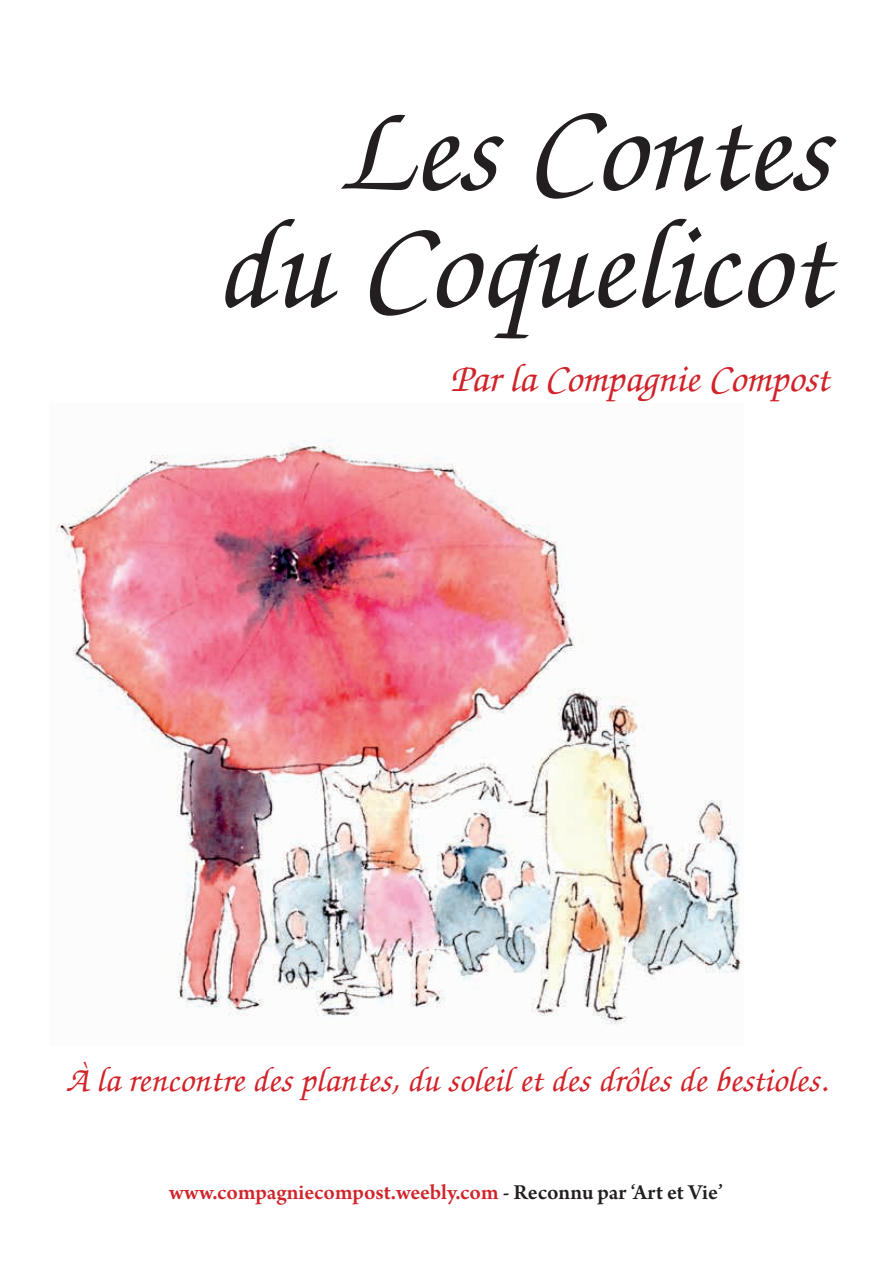
<style>
.page{position:relative;width:893px;height:1263px;background:#fff}
.page>*{position:absolute;margin:0;border:0;box-sizing:border-box;transform-origin:0 0}
.t1{font:italic 500 129px/117px "URW Chancery L";color:#231f20;text-align:right}
.t2{font:italic 500 40.5px "URW Chancery L";color:#d1232a}
.t3{font:italic 500 36px "URW Chancery L";color:#d1232a}
.t4{font:600 22.5px "Arno Pro";color:#d1232a}
.s1{color:#231f20}
</style>
<div class="page">
<img style="left:55px;top:438px;width:687px;height:587px">
<h1 class="t1" style="left:214px;top:95px;width:617px">Les Contes du Coquelicot</h1>
<p class="t2" style="left:450px;top:358px;width:380px">Par la Compagnie Compost</p>
<p class="t3" style="left:66px;top:1061px;width:763px">À la rencontre des plantes, du soleil et des drôles de bestioles.</p>
<p class="t4" style="left:169px;top:1179px;width:556px">www.compagniecompost.weebly.com <span class="s1">- Reconnu par ‘Art et Vie’</span></p>
</div>
